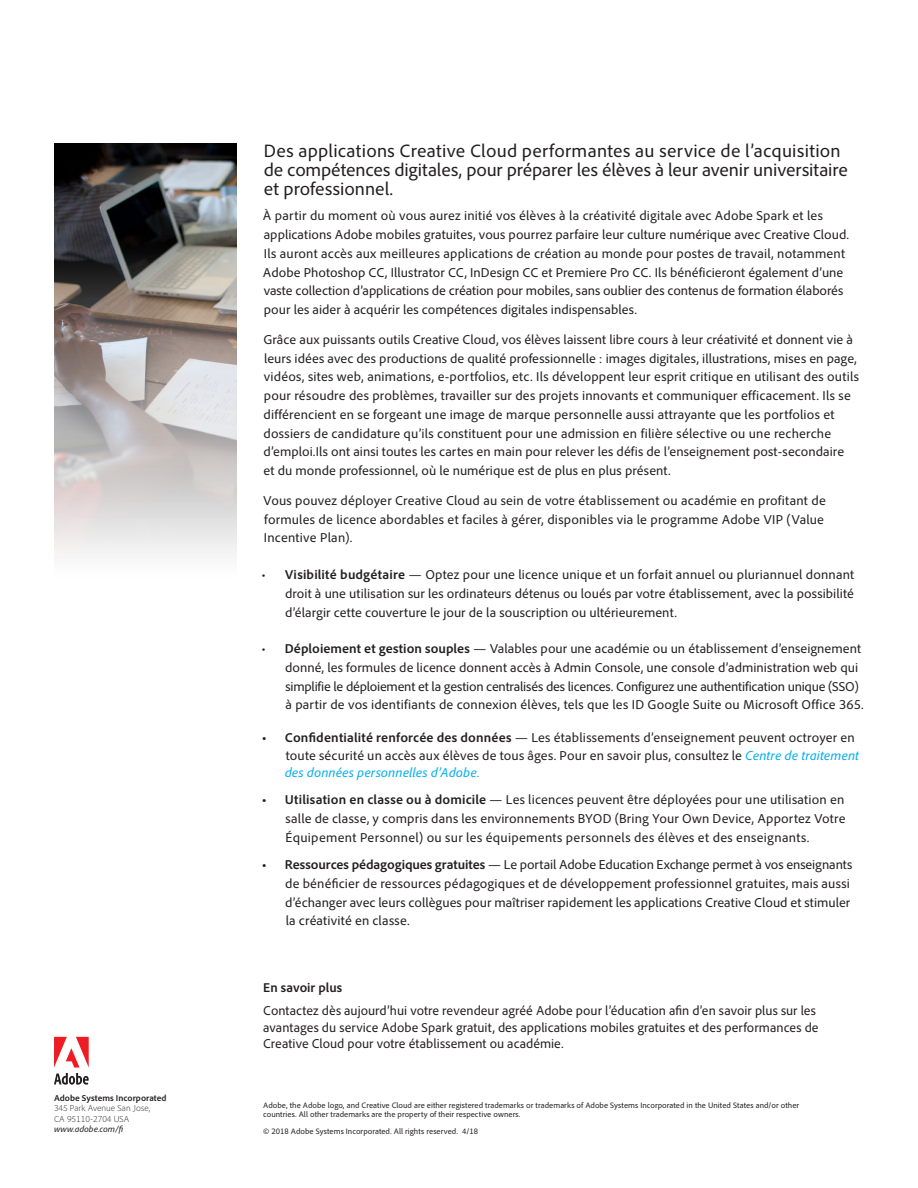
<style>
.page{position:relative;width:918px;height:1188px;background:#fff}
.page>*{position:absolute;margin:0;border:0;box-sizing:border-box;transform-origin:0 0}
.Text__Headline_1{font:18.75px/18.8px "Adobe Clean";letter-spacing:.005em;color:#231f20}
.Text__Body{font:13.5px/18.8px "Adobe Clean";letter-spacing:.01em;color:#231f20}
.Text__Bullet{font:13.5px/18.8px "Adobe Clean";letter-spacing:.01em;color:#231f20}
.Sidebar__Body_copy{font:13.5px/16.5px "Adobe Clean";color:#231f20}
.Text__Bullet-2{font:italic 13.5px "Adobe Clean";letter-spacing:.01em;color:#00aeef}
.Sidebar__Body_copy-2{font:700 13.5px "Adobe Clean";color:#231f20}
.Legal__Company_Name{font:300 9px/10.5px "Adobe Clean";color:#231f20}
.Legal__Body_copy{font:8.25px/9px "Adobe Clean";color:#231f20}
.s1{font-weight:700}
.s2{font-weight:400;font-style:italic}
.s3{font-style:italic;color:#00aeef}
</style>
<div class="page">
<svg style="left:54px;top:1037px;width:35px;height:48px"></svg>
<img style="left:54px;top:144px;width:183px;height:410px">
<p class="Legal__Company_Name" style="left:54px;top:1093px;width:114px"><span class="s1">Adobe Systems Incorporated<br></span>345 Park Avenue San Jose,<br>CA 95110-2704 USA <span class="s2">www.adobe.com/fi</span></p>
<p class="Text__Headline_1" style="left:264px;top:141px;width:586px">Des applications Creative Cloud performantes au service de l’acquisition de compétences digitales, pour préparer les élèves à leur avenir universitaire et professionnel.</p>
<p class="Text__Body" style="left:263px;top:206px;width:588px">À partir du moment où vous aurez initié vos élèves à la créativité digitale avec Adobe Spark et les applications Adobe mobiles gratuites, vous pourrez parfaire leur culture numérique avec Creative Cloud.<br>Ils auront accès aux meilleures applications de création au monde pour postes de travail, notamment Adobe Photoshop CC, Illustrator CC, InDesign CC et Premiere Pro CC. Ils bénéficieront également d’une vaste collection d’applications de création pour mobiles, sans oublier des contenus de formation élaborés pour les aider à acquérir les compétences digitales indispensables.</p>
<p class="Text__Body" style="left:263px;top:330px;width:597px">Grâce aux puissants outils Creative Cloud, vos élèves laissent libre cours à leur créativité et donnent vie à leurs idées avec des productions de qualité professionnelle : images digitales, illustrations, mises en page, vidéos, sites web, animations, e-portfolios, etc. Ils développent leur esprit critique en utilisant des outils pour résoudre des problèmes, travailler sur des projets innovants et communiquer efficacement. Ils se différencient en se forgeant une image de marque personnelle aussi attrayante que les portfolios et dossiers de candidature qu’ils constituent pour une admission en filière sélective ou une recherche d’emploi.Ils ont ainsi toutes les cartes en main pour relever les défis de l’enseignement post-secondaire<br>et du monde professionnel, où le numérique est de plus en plus présent.</p>
<p class="Text__Body" style="left:263px;top:491px;width:564px">Vous pouvez déployer Creative Cloud au sein de votre établissement ou académie en profitant de formules de licence abordables et faciles à gérer, disponibles via le programme Adobe VIP (Value<br>Incentive Plan).</p>
<p class="Text__Body" style="left:285px;top:565px;width:571px;text-align:justify;text-indent:-24px">• <span class="s1">Visibilité budgétaire</span> — Optez pour une licence unique et un forfait annuel ou pluriannuel donnant droit à une utilisation sur les ordinateurs détenus ou loués par votre établissement, avec la possibilité d’élargir cette couverture le jour de la souscription ou ultérieurement.</p>
<p class="Text__Body" style="left:285px;top:639px;width:580px;text-indent:-24px">• <span class="s1">Déploiement et gestion souples</span> — Valables pour une académie ou un établissement d’enseignement donné, les formules de licence donnent accès à Admin Console, une console d’administration web qui simplifie le déploiement et la gestion centralisés des licences. Configurez une authentification unique (SSO) à partir de vos identifiants de connexion élèves, tels que les ID Google Suite ou Microsoft Office 365.</p>
<p class="Text__Bullet" style="left:286px;top:728px;width:575px;text-indent:-24px"><span class="s1">• Confidentialité renforcée des données</span> — Les établissements d’enseignement peuvent octroyer en toute sécurité un accès aux élèves de tous âges. Pour en savoir plus, consultez le <span class="s3">Centre de traitement</span></p>
<p class="Text__Bullet-2" style="left:285px;top:764px;width:197px">des données personnelles d’Adobe.</p>
<p class="Text__Bullet" style="left:286px;top:790px;width:562px;text-align:justify;text-indent:-24px"><span class="s1">• Utilisation en classe ou à domicile</span> — Les licences peuvent être déployées pour une utilisation en salle de classe, y compris dans les environnements BYOD (Bring Your Own Device, Apportez Votre Équipement Personnel) ou sur les équipements personnels des élèves et des enseignants.</p>
<p class="Text__Bullet" style="left:285px;top:855px;width:569px;text-indent:-23px"><span class="s1">• Ressources pédagogiques gratuites</span> — Le portail Adobe Education Exchange permet à vos enseignants de bénéficier de ressources pédagogiques et de développement professionnel gratuites, mais aussi d’échanger avec leurs collègues pour maîtriser rapidement les applications Creative Cloud et stimuler la créativité en classe.</p>
<p class="Sidebar__Body_copy-2" style="left:263px;top:979px;width:81px">En savoir plus</p>
<p class="Sidebar__Body_copy" style="left:263px;top:1002px;width:557px">Contactez dès aujourd’hui votre revendeur agréé Adobe pour l’éducation afin d’en savoir plus sur les avantages du service Adobe Spark gratuit, des applications mobiles gratuites et des performances de<br>Creative Cloud pour votre établissement ou académie.</p>
<p class="Legal__Body_copy" style="left:263px;top:1101px;width:538px">Adobe, the Adobe logo, and Creative Cloud are either registered trademarks or trademarks of Adobe Systems Incorporated in the United States and/or other countries. All other trademarks are the property of their respective owners.</p>
<p class="Legal__Body_copy" style="left:263px;top:1127px;width:216px">© 2018 Adobe Systems Incorporated. All rights reserved. 4/18</p>
</div>
